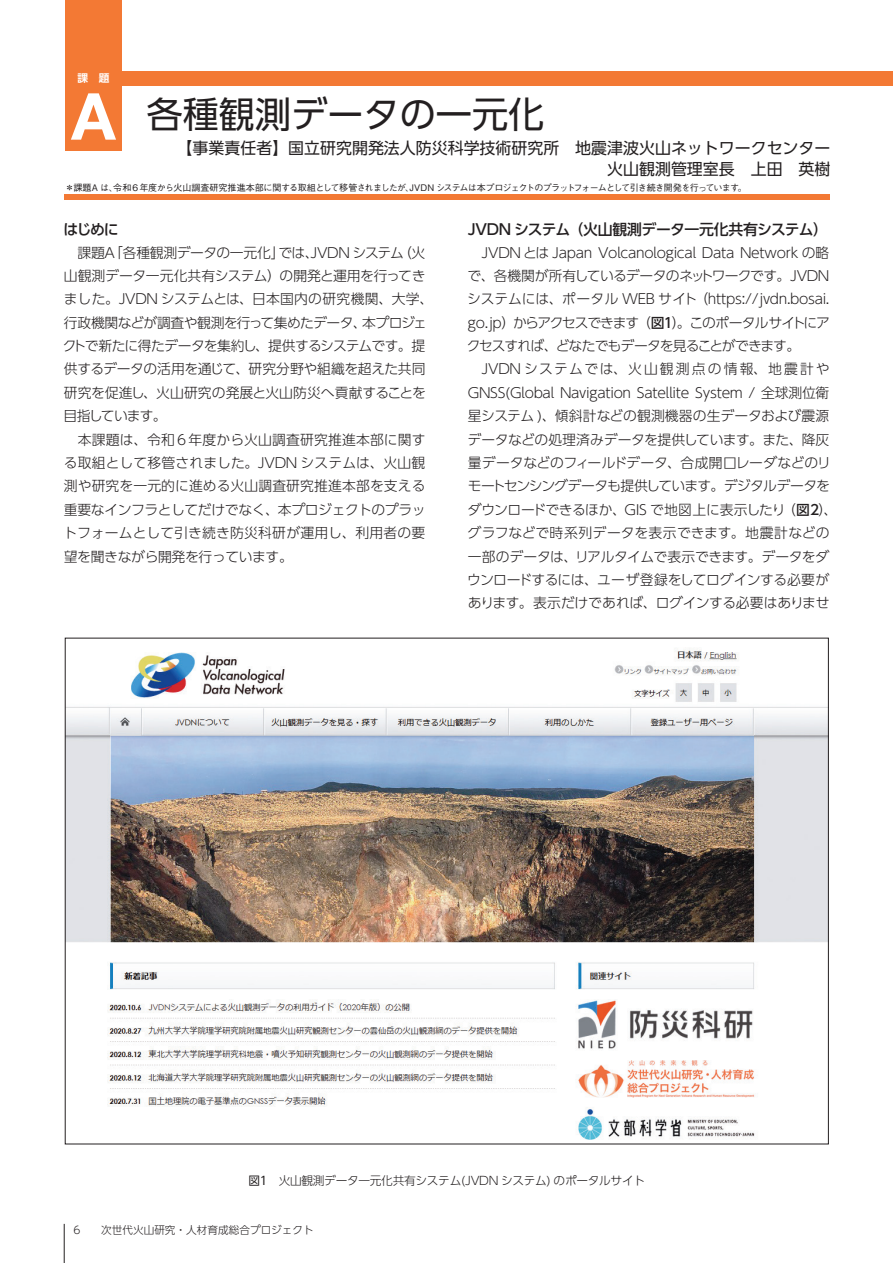
<style>
.page{position:relative;width:893px;height:1263px;background:#fff}
.page>*{position:absolute;margin:0;border:0;box-sizing:border-box;transform-origin:0 0}
.t1{font:36.15px "UD Shin Go Pro";color:#231f20}
.t2{font:15.9px/21.3px "UD Shin Go Pro";color:#231f20;text-align:right}
.t3{font:500 14.85px "UD Shin Go Pro";letter-spacing:-.02em;color:#231f20}
.t4{font:500 14.85px "UD Shin Go Pro";letter-spacing:-.045em;color:#231f20}
.t5{font:300 13.8px/23.4px "UD Shin Go Pro";letter-spacing:-.02em;color:#231f20}
.t6{font:300 11.7px "UD Shin Go Pro";letter-spacing:-.025em;color:#231f20}
.t7{font:300 10.65px "UD Shin Go Pro";color:#231f20}
.t8{font:700 10.65px "UD Shin Go Pro De";color:#fff}
.t9{font:500 9px "Gothic BBB Pr 5";letter-spacing:-.065em;color:#231f20}
.s1{font-family:"Helvetica Neue";font-weight:700;font-size:64.8px;color:#fff}
.s2{font-weight:500}
.s3{font-weight:400}
</style>
<div class="page">
<hr style="left:64px;top:1224px;width:1px;height:39px;background:#231f20">
<div style="left:65px;top:0;width:57px;height:150px;background:#f37934"></div>
<div style="left:64px;top:194px;width:765px;height:6px;background:#f37934"></div>
<div style="left:122px;top:71px;width:771px;height:14px;background:#f37934"></div>
<img style="left:67px;top:650px;width:760px;height:490px">
<p class="t8" style="left:77px;top:69px;width:33px">課　題</p>
<h1 class="t1" style="left:71px;top:85px;width:475px"><span class="s1">A</span> 各種観測データの一元化</h1>
<p class="t2" style="left:177px;top:136px;width:655px">【事業責任者】国立研究開発法人防災科学技術研究所　地震津波火山ネットワークセンター　火山観測管理室長　上田　英樹</p>
<p class="t9" style="left:65px;top:180px;width:683px">＊課題A は、令和６年度から火山調査研究推進本部に関する取組として移管されましたが、JVDN システムは本プロジェクトのプラットフォームとして引き続き開発を行っています。</p>
<p class="t4" style="left:64px;top:217px;width:57px">はじめに</p>
<p class="t5" style="left:63px;top:240px;width:372px">　課題Ａ「各種観測データの一元化」では、JVDN システム（火山観測データ一元化共有システム）の開発と運用を行ってきました。JVDN システムとは、日本国内の研究機関、大学、行政機関などが調査や観測を行って集めたデータ、本プロジェクトで新たに得たデータを集約し、提供するシステムです。提供するデータの活用を通じて、研究分野や組織を超えた共同研究を促進し、火山研究の発展と火山防災へ貢献することを目指しています。<br>　本課題は、令和６年度から火山調査研究推進本部に関する取組として移管されました。JVDN システムは、火山観測や研究を一元的に進める火山調査研究推進本部を支える重要なインフラとしてだけでなく、本プロジェクトのプラットフォームとして引き続き防災科研が運用し、利用者の要望を聞きながら開発を行っています。</p>
<p class="t3" style="left:468px;top:217px;width:362px">JVDN システム（火山観測データ一元化共有システム）</p>
<p class="t5" style="left:467px;top:240px;width:372px">　JVDN とは Japan Volcanological Data Network の略で、各機関が所有しているデータのネットワークです。JVDNシステムには、ポータル WEB サイト（https://jvdn.bosai. go.jp）からアクセスできます（<span class="s2">図１</span>）。このポータルサイトにアクセスすれば、どなたでもデータを見ることができます。　JVDN システムでは、火山観測点の情報、地震計やGNSS(Global Navigation Satellite System / 全球測位衛星システム )、傾斜計などの観測機器の生データおよび震源データなどの処理済みデータを提供しています。また、降灰量データなどのフィールドデータ、合成開口レーダなどのリモートセンシングデータも提供しています。デジタルデータをダウンロードできるほか、GIS で地図上に表示したり（<span class="s2">図２</span>）、グラフなどで時系列データを表示できます。地震計などの一部のデータは、リアルタイムで表示できます。データをダウンロードするには、ユーザ登録をしてログインする必要があります。表示だけであれば、ログインする必要はありませ</p>
<p class="t6" style="left:248px;top:1171px;width:398px"><span class="s3">図1</span>　火山観測データ一元化共有システム(JVDN システム) のポータルサイト</p>
<p class="t7" style="left:74px;top:1222px;width:9px">6</p>
<p class="t7" style="left:101px;top:1222px;width:214px">次世代火山研究・人材育成総合プロジェクト</p>
</div>
